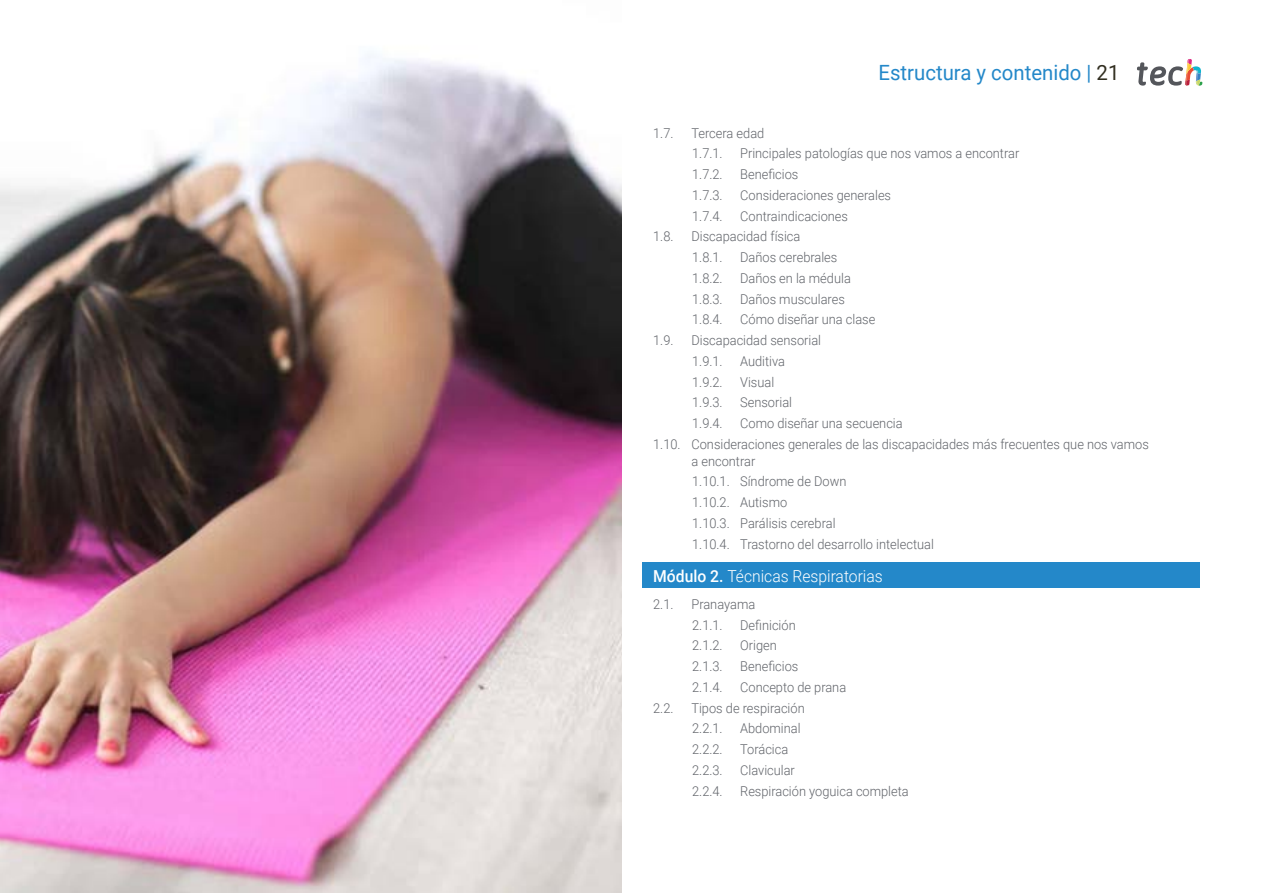
<style>
.page{position:relative;width:1263px;height:893px;background:#fff}
.page>*{position:absolute;margin:0;border:0;box-sizing:border-box;transform-origin:0 0}
.t1{font:21px "Roboto";color:#2488c9}
.t2{font:300 16.5px "Roboto";color:#fff;scale:.95 1}
.t3{font:300 13.5px/20.7px "Roboto";color:#61646a;scale:.95 1}
.s1{color:#312e20}
.s2{font-weight:500}
</style>
<div class="page">
<div style="left:642px;top:563px;width:557px;height:25px;background:#2488c9"></div>
<img style="left:0;top:54px;width:622px;height:839px">
<svg style="left:1137px;top:59px;width:65px;height:27px"></svg>
<h1 class="t1" style="left:878px;top:57px;width:242px">Estructura y contenido | <span class="s1">21</span></h1>
<p class="t3" style="left:653px;top:122px;width:23px">1.7.</p>
<p class="t3" style="left:691px;top:122px;width:78px">Tercera edad<br>1.7.1.</p>
<p class="t3" style="left:740px;top:143px;width:295px">Principales patologías que nos vamos a encontrar</p>
<p class="t3" style="left:692px;top:164px;width:34px">1.7.2.</p>
<p class="t3" style="left:740px;top:164px;width:63px">Beneficios</p>
<p class="t3" style="left:692px;top:184px;width:34px">1.7.3.</p>
<p class="t3" style="left:740px;top:184px;width:160px">Consideraciones generales</p>
<p class="t3" style="left:692px;top:205px;width:34px">1.7.4.</p>
<p class="t3" style="left:740px;top:205px;width:115px">Contraindicaciones</p>
<p class="t3" style="left:653px;top:226px;width:23px">1.8.</p>
<p class="t3" style="left:691px;top:226px;width:116px">Discapacidad física<br>1.8.1.</p>
<p class="t3" style="left:740px;top:247px;width:104px">Daños cerebrales</p>
<p class="t3" style="left:692px;top:267px;width:34px">1.8.2.</p>
<p class="t3" style="left:740px;top:267px;width:118px">Daños en la médula</p>
<p class="t3" style="left:692px;top:288px;width:34px">1.8.3.</p>
<p class="t3" style="left:740px;top:288px;width:112px">Daños musculares</p>
<p class="t3" style="left:692px;top:309px;width:34px">1.8.4.</p>
<p class="t3" style="left:740px;top:309px;width:144px">Cómo diseñar una clase</p>
<p class="t3" style="left:653px;top:330px;width:23px">1.9.</p>
<p class="t3" style="left:691px;top:330px;width:138px">Discapacidad sensorial<br>1.9.1.</p>
<p class="t3" style="left:740px;top:350px;width:49px">Auditiva</p>
<p class="t3" style="left:692px;top:371px;width:34px">1.9.2.</p>
<p class="t3" style="left:740px;top:371px;width:37px">Visual</p>
<p class="t3" style="left:692px;top:392px;width:34px">1.9.3.</p>
<p class="t3" style="left:740px;top:392px;width:56px">Sensorial</p>
<p class="t3" style="left:692px;top:413px;width:34px">1.9.4.</p>
<p class="t3" style="left:653px;top:413px;width:523px;text-indent:87px">Como diseñar una secuencia<br>1.10. Consideraciones generales de las discapacidades más frecuentes que nos vamos</p>
<p class="t3" style="left:691px;top:450px;width:257px">a encontrar<br>1.10.1. Síndrome de Down<br>1.10.2. Autismo<br>1.10.3. Parálisis cerebral<br>1.10.4. Trastorno del desarrollo intelectual</p>
<p class="t2" style="left:653px;top:564px;width:243px"><span class="s2">Módulo 2.</span> Técnicas Respiratorias</p>
<p class="t3" style="left:653px;top:593px;width:23px">2.1.</p>
<p class="t3" style="left:691px;top:593px;width:69px">Pranayama<br>2.1.1.</p>
<p class="t3" style="left:740px;top:614px;width:60px">Definición</p>
<p class="t3" style="left:692px;top:635px;width:34px">2.1.2.</p>
<p class="t3" style="left:740px;top:635px;width:40px">Origen</p>
<p class="t3" style="left:692px;top:655px;width:34px">2.1.3.</p>
<p class="t3" style="left:740px;top:655px;width:63px">Beneficios</p>
<p class="t3" style="left:692px;top:676px;width:34px">2.1.4.</p>
<p class="t3" style="left:740px;top:676px;width:113px">Concepto de prana</p>
<p class="t3" style="left:653px;top:697px;width:23px">2.2.</p>
<p class="t3" style="left:691px;top:697px;width:121px">Tipos de respiración<br>2.2.1.</p>
<p class="t3" style="left:740px;top:718px;width:65px">Abdominal</p>
<p class="t3" style="left:692px;top:738px;width:34px">2.2.2.</p>
<p class="t3" style="left:740px;top:738px;width:52px">Torácica</p>
<p class="t3" style="left:692px;top:759px;width:34px">2.2.3.</p>
<p class="t3" style="left:740px;top:759px;width:59px">Clavicular</p>
<p class="t3" style="left:692px;top:780px;width:34px">2.2.4.</p>
<p class="t3" style="left:740px;top:780px;width:179px">Respiración yoguica completa</p>
</div>
